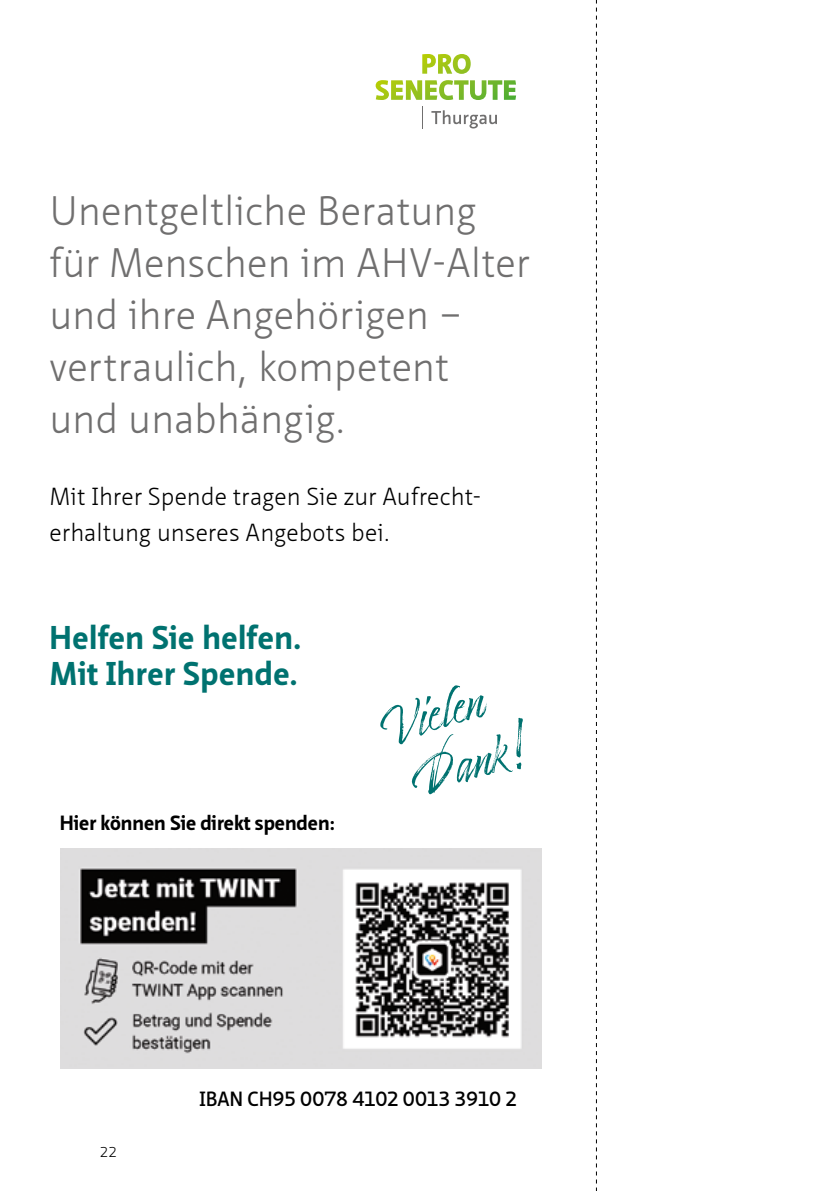
<style>
.page{position:relative;width:840px;height:1191px;background:#fff}
.page>*{position:absolute;margin:0;border:0;box-sizing:border-box;transform-origin:0 0}
.t1{font:43.8px/57.4px "Timberline";color:#007270}
.t2{font:300 40px/52px "Neue Sans Pro";color:#706f6f}
.t3{font:700 32px/36px "Neue Sans Pro";letter-spacing:.015em;color:#007270}
.t4{font:300 24px/36px "Neue Sans Pro";letter-spacing:.005em;color:#000}
.t5{font:700 20px "Neue Sans Pro";color:#000}
.t6{font:600 20px "Neue Sans Pro";letter-spacing:-.01em;color:#000}
.t7{font:300 14px "Neue Sans Pro";color:#000}
</style>
<div class="page">
<svg style="left:595px;top:0;width:1px;height:1191px"></svg>
<img style="left:60px;top:848px;width:481px;height:220px">
<svg style="left:375px;top:54px;width:141px;height:75px"></svg>
<p class="t2" style="left:49px;top:184px;width:481px">Unentgeltliche Beratung für Menschen im AHV-Alter und ihre Angehörigen – vertraulich, kompetent<br>und unabhängig.</p>
<p class="t4" style="left:49px;top:478px;width:429px">Mit Ihrer Spende tragen Sie zur Aufrecht&shy;erhaltung unseres Angebots bei.</p>
<p class="t3" style="left:49px;top:619px;width:253px">Helfen Sie helfen.<br>Mit Ihrer Spende.</p>
<p class="t5" style="left:60px;top:810px;width:276px">Hier können Sie direkt spenden:</p>
<p class="t1" style="left:388px;top:697px;width:123px;text-indent:-18px;rotate:-16deg">Vielen<br>Dan k!</p>
<p class="t7" style="left:100px;top:1142px;width:18px">22</p>
<p class="t6" style="left:199px;top:1085px;width:319px">IBAN CH95 0078 4102 0013 3910 2</p>
</div>
